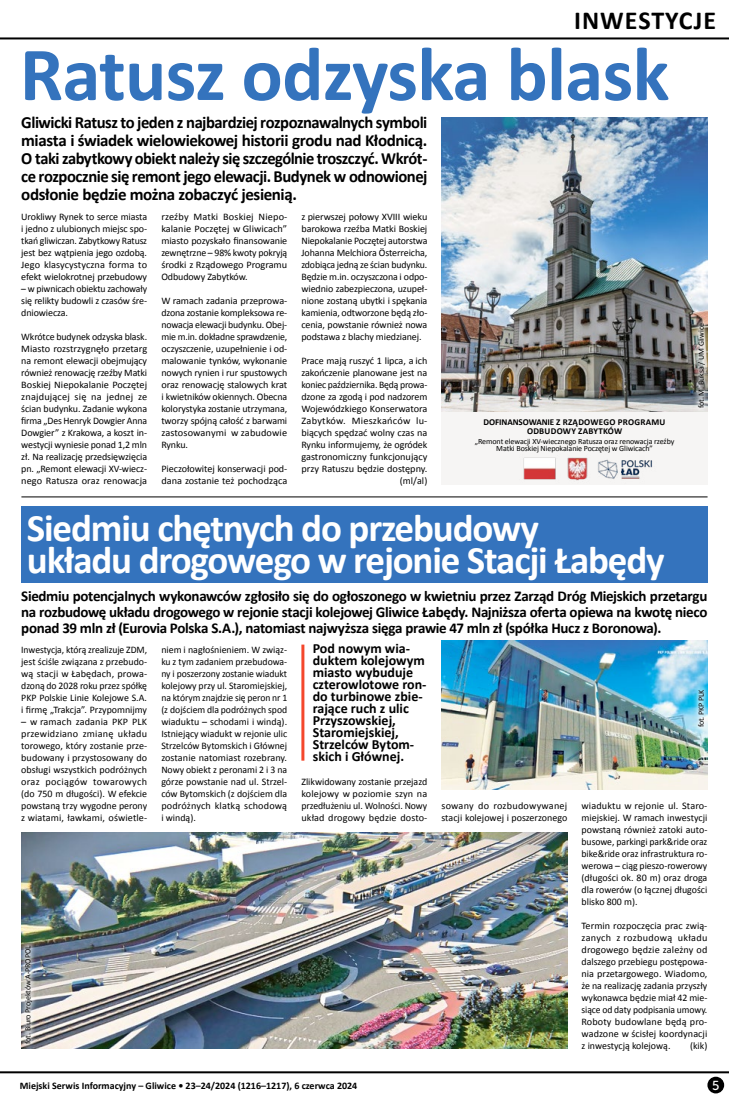
<style>
.page{position:relative;width:729px;height:1098px;background:#fff}
.page>*{position:absolute;margin:0;border:0;box-sizing:border-box;transform-origin:0 0}
.t1{font:700 77px "Calibri";letter-spacing:-.01em;color:#3473bd}
.t2{font:700 39px/32px "Calibri";letter-spacing:-.03em;color:#fff}
.t3{font:700 26px "Calibri";letter-spacing:.04em;color:#000}
.t4{font:700 17px/18px "Calibri";letter-spacing:-.025em;color:#000;text-align:justify}
.t5{font:700 15px/16px "Calibri";letter-spacing:-.02em;color:#000;text-align:justify}
.t6{font:700 14px/12px "Calibri";color:#000}
.t7{font:13px "Museo Sans 500";color:#fff}
.t8{font:10px/12px "Calibri";letter-spacing:-.005em;color:#000;text-align:justify}
.t9{font:10px/12px "Calibri";letter-spacing:-.005em;color:#000;text-align:justify;scale:.96 1}
.t10{font:700 10px "Calibri";color:#000}
.t11{font:700 9px/8.8px "Calibri";letter-spacing:.02em;color:#000;text-align:center}
.t12{font:8px/7.5px "Calibri";letter-spacing:-.01em;color:#000;text-align:center}
</style>
<div class="page">
<hr style="left:0;top:37px;width:729px;height:2px;background:#000">
<hr style="left:0;top:1070px;width:729px;height:2px;background:#000">
<div style="left:707px;top:1076px;width:17px;height:16px;background:#000;border-radius:50%"></div>
<hr style="left:21px;top:496px;width:686px;height:1px;background:#000">
<div style="left:21px;top:506px;width:686px;height:76px;background:#3473bd"></div>
<hr style="left:301px;top:644px;width:3px;height:116px;background:#f4472c">
<img style="left:21px;top:832px;width:546px;height:216px">
<img style="left:441px;top:640px;width:266px;height:149px">
<img style="left:441px;top:118px;width:266px;height:294px">
<div style="left:691px;top:317px;width:19px;height:97px;background:#fff;opacity:.75"></div>
<div style="left:692px;top:682px;width:17px;height:51px;background:#fff;opacity:.75"></div>
<div style="left:18px;top:939px;width:20px;height:110px;background:#fff;opacity:.75"></div>
<div style="left:441px;top:412px;width:266px;height:72px;background:#f6f5f4"></div>
<h3 class="t3" style="left:574px;top:4px;width:143px">INWESTYCJE</h3>
<h1 class="t1" style="left:20px;top:25px;width:651px">Ratusz odzyska blask</h1>
<p class="t4" style="left:21px;top:114px;width:407px">Gliwicki Ratusz to jeden z najbardziej rozpoznawalnych symboli miasta i świadek wielowiekowej historii grodu nad Kłodnicą.<br>O taki zabytkowy obiekt należy się szczególnie troszczyć. Wkrót&shy;ce rozpocznie się remont jego elewacji. Budynek w odnowionej odsłonie będzie można zobaczyć jesienią.</p>
<p class="t8" style="left:21px;top:211px;width:127px">Urokliwy Rynek to serce miasta i jedno z ulubionych miejsc spo&shy;tkań gliwiczan. Zabytkowy Ratusz jest bez wątpienia jego ozdobą.<br>Jego klasycystyczna forma to efekt wielokrotnej przebudowy</p>
<p class="t8" style="left:21px;top:283px;width:127px">– w piwnicach obiektu zachowały się relikty budowli z czasów śre&shy;dniowiecza.</p>
<p class="t8" style="left:21px;top:331px;width:127px">Wkrótce budynek odzyska blask.<br>Miasto rozstrzygnęło przetarg na remont elewacji obejmujący również renowację rzeźby Matki Boskiej Niepokalanie Poczętej znajdującej się na jednej ze ścian budynku. Zadanie wykona firma „Des Henryk Dowgier Anna Dowgier” z Krakowa, a koszt in&shy;westycji wyniesie ponad 1,2 mln zł. Na realizację przedsięwzięcia pn. „Remont elewacji XV-wiecz&shy;nego Ratusza oraz renowacja</p>
<p class="t8" style="left:161px;top:211px;width:127px">rzeźby Matki Boskiej Niepo&shy;kalanie Poczętej w Gliwicach” miasto pozyskało finansowanie zewnętrzne – 98% kwoty pokryją środki z Rządowego Programu Odbudowy Zabytków.</p>
<p class="t8" style="left:161px;top:295px;width:127px">W ramach zadania przeprowa&shy;dzona zostanie kompleksowa re&shy;nowacja elewacji budynku. Obej&shy;mie m.in. dokładne sprawdzenie, oczyszczenie, uzupełnienie i od&shy;malowanie tynków, wykonanie nowych rynien i rur spustowych oraz renowację stalowych krat i kwietników okiennych. Obecna kolorystyka zostanie utrzymana, tworzy spójną całość z barwami zastosowanymi w zabudowie Rynku.</p>
<p class="t8" style="left:161px;top:463px;width:127px">Pieczołowitej konserwacji pod&shy;dana zostanie też pochodząca</p>
<p class="t8" style="left:301px;top:211px;width:127px">z pierwszej połowy XVIII wieku barokowa rzeźba Matki Boskiej Niepokalanie Poczętej autorstwa Johanna Melchiora Österreicha, zdobiąca jedną ze ścian budynku.<br>Będzie m.in. oczyszczona i odpo&shy;wiednio zabezpieczona, uzupeł&shy;nione zostaną ubytki i spękania kamienia, odtworzone będą zło&shy;cenia, powstanie również nowa podstawa z blachy miedzianej.</p>
<p class="t8" style="left:301px;top:355px;width:127px;text-align:right">Prace mają ruszyć 1 lipca, a ich zakończenie planowane jest na koniec października. Będą prowa&shy;dzone za zgodą i pod nadzorem<br>Wojewódzkiego Konserwatora<br>Zabytków. Mieszkańców lu&shy;biących spędzać wolny czas na<br>Rynku informujemy, że ogródek gastronomiczny funkcjonujący przy Ratuszu będzie dostępny. (ml/al)</p>
<p class="t11" style="left:483px;top:417px;width:183px">DOFINANSOWANIE Z RZĄDOWEGO PROGRAMU<br>ODBUDOWY ZABYTKÓW</p>
<p class="t12" style="left:475px;top:437px;width:201px">„Remont elewacji XV-wiecznego Ratusza oraz renowacja rzeźby<br>Matki Boskiej Niepokalanie Poczętej w Gliwicach”</p>
<p class="t12" style="left:697px;top:408px;width:86px;rotate:-90deg">fot. M. Buksa / UM Gliwice</p>
<h2 class="t2" style="left:27px;top:512px;width:639px">Siedmiu chętnych do przebudowy<br>układu drogowego w rejonie Stacji Łabędy</h2>
<p class="t5" style="left:21px;top:587px;width:687px">Siedmiu potencjalnych wykonawców zgłosiło się do ogłoszonego w kwietniu przez Zarząd Dróg Miejskich przetargu na rozbudowę układu drogowego w rejonie stacji kolejowej Gliwice Łabędy. Najniższa oferta opiewa na kwotę nieco ponad 39 mln zł (Eurovia Polska S.A.), natomiast najwyższa sięga prawie 47 mln zł (spółka Hucz z Boronowa).</p>
<p class="t9" style="left:21px;top:643px;width:133px">Inwestycja, którą zrealizuje ZDM, jest ściśle związana z przebudo&shy;wą stacji w Łabędach, prowa&shy;dzoną do 2028 roku przez spółkę PKP Polskie Linie Kolejowe S.A. i firmę „Trakcja”. Przypomnijmy</p>
<p class="t8" style="left:21px;top:715px;width:127px">– w ramach zadania PKP PLK przewidziano zmianę układu torowego, który zostanie prze&shy;budowany i przystosowany do obsługi wszystkich podróżnych oraz pociągów towarowych (do 750 m długości). W efekcie powstaną trzy wygodne perony z wiatami, ławkami, oświetle-</p>
<p class="t8" style="left:161px;top:643px;width:127px">niem i nagłośnieniem. W związ&shy;ku z tym zadaniem przebudowa&shy;ny i poszerzony zostanie wiadukt kolejowy przy ul. Staromiejskiej, na którym znajdzie się peron nr 1 (z dojściem dla podróżnych spod wiaduktu – schodami i windą).<br>Istniejący wiadukt w rejonie ulic Strzelców Bytomskich i Głównej zostanie natomiast rozebrany.<br>Nowy obiekt z peronami 2 i 3 na górze powstanie nad ul. Strzel&shy;ców Bytomskich (z dojściem dla podróżnych klatką schodową i windą).</p>
<h3 class="t6" style="left:313px;top:641px;width:115px">Pod nowym wia&shy;duktem kolejowym miasto wybuduje czterowlotowe ron&shy;do turbinowe zbie&shy;rające ruch z ulic<br>Przyszowskiej,<br>Staromiejskiej,<br>Strzelców Bytom&shy;skich i Głównej.</h3>
<p class="t12" style="left:697px;top:727px;width:40px;rotate:-90deg">fot. PKP PLK</p>
<p class="t8" style="left:301px;top:775px;width:127px">Zlikwidowany zostanie przejazd kolejowy w poziomie szyn na przedłużeniu ul. Wolności. Nowy układ drogowy będzie dosto-</p>
<p class="t8" style="left:441px;top:799px;width:127px">sowany do rozbudowywanej stacji kolejowej i poszerzonego</p>
<p class="t8" style="left:581px;top:799px;width:127px">wiaduktu w rejonie ul. Staro&shy;miejskiej. W ramach inwestycji powstaną również zatoki auto&shy;busowe, parkingi park&amp;ride oraz bike&amp;ride oraz infrastruktura ro&shy;werowa – ciąg pieszo-rowerowy (długości ok. 80 m) oraz droga dla rowerów (o łącznej długości blisko 800 m).</p>
<p class="t8" style="left:581px;top:919px;width:127px">Termin rozpoczęcia prac zwią&shy;zanych z rozbudową układu drogowego będzie zależny od dalszego przebiegu postępowa&shy;nia przetargowego. Wiadomo, że na realizację zadania przyszły wykonawca będzie miał 42 mie&shy;siące od daty podpisania umowy.<br>Roboty budowlane będą pro&shy;wadzone w ścisłej koordynacji z inwestycją kolejową.</p>
<p class="t12" style="left:24px;top:1043px;width:100px;rotate:-90deg">fot. Biuro Projektów A-PROPOL</p>
<p class="t8" style="left:690px;top:1039px;width:19px">(kik)</p>
<p class="t10" style="left:20px;top:1079px;width:339px">Miejski Serwis Informacyjny – Gliwice • 23–24/2024 (1216–1217), 6 czerwca 2024</p>
<h3 class="t7" style="left:712px;top:1077px;width:9px">5</h3>
</div>
